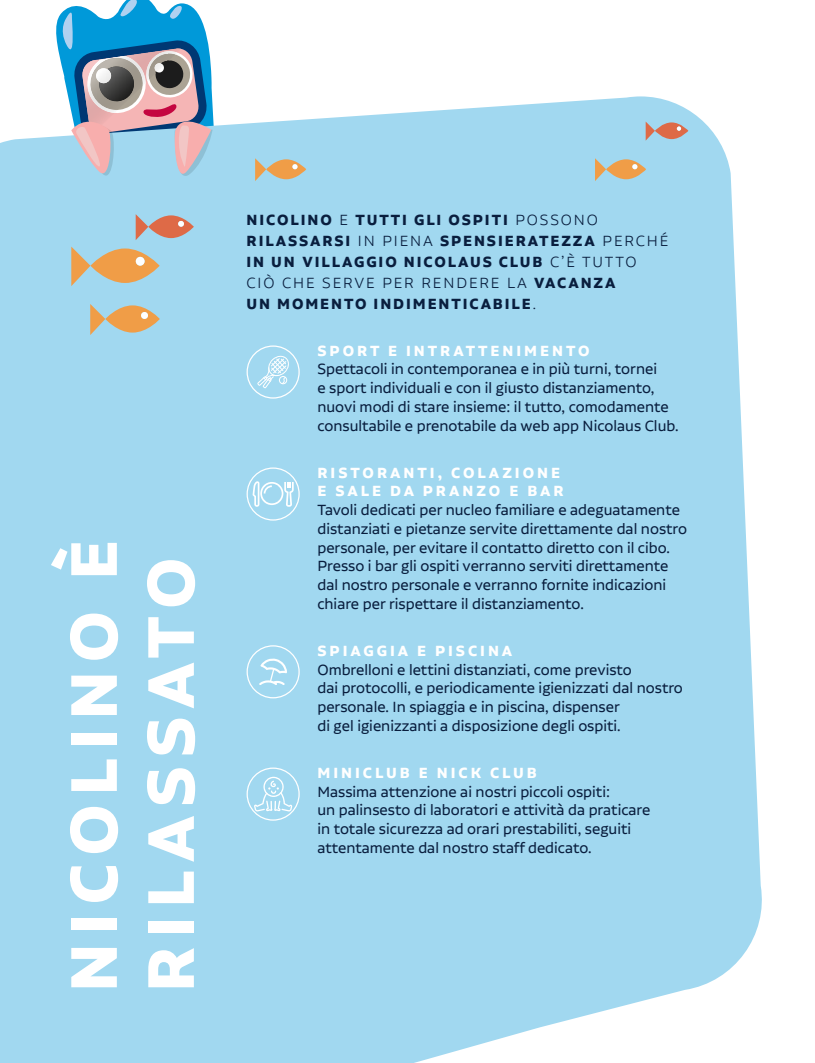
<style>
.page{position:relative;width:815px;height:1063px;background:#fff}
.page>*{position:absolute;margin:0;border:0;box-sizing:border-box;transform-origin:0 0}
.t1{font:700 78.12px/77px "Aalto Sans Essential";letter-spacing:.11em;color:#fff}
.t2{font:17.5px/18.8px "Aalto Sans Essential";color:#091e3e}
.t3{font:700 17.5px/21px "Aalto Sans Essential";letter-spacing:.11em;color:#091e3e}
.t4{font:700 17.5px "Aalto Sans Essential";letter-spacing:.17em;color:#fff}
.t5{font:300 17.5px "Aalto Sans Essential";letter-spacing:.11em;color:#091e3e}
.s1{font-weight:300}
.s2{font-weight:700}
</style>
<div class="page">
<div style="left:0;top:96px;width:762px;height:967px;background:#a1d8f0"></div>
<svg style="left:257px;top:356px;width:32px;height:32px"></svg>
<div style="left:247px;top:345px;width:53px;height:54px;border:1px solid #fff;border-radius:50%"></div>
<svg style="left:253px;top:481px;width:41px;height:26px"></svg>
<div style="left:247px;top:467px;width:53px;height:54px;border:1px solid #fff;border-radius:50%"></div>
<svg style="left:259px;top:658px;width:28px;height:27px"></svg>
<div style="left:247px;top:645px;width:53px;height:53px;border:1px solid #fff;border-radius:50%"></div>
<svg style="left:254px;top:777px;width:38px;height:34px"></svg>
<div style="left:247px;top:768px;width:53px;height:53px;border:1px solid #fff;border-radius:50%"></div>
<svg style="left:37px;top:0;width:269px;height:286px"></svg>
<svg style="left:90px;top:304px;width:70px;height:31px;background:#cdb894"></svg>
<svg style="left:646px;top:122px;width:42px;height:19px"></svg>
<svg style="left:595px;top:158px;width:51px;height:23px"></svg>
<p class="t1" style="left:53px;top:992px;width:454px;rotate:-90deg">NICOLINO È<br>RILASSATO</p>
<p class="t3" style="left:247px;top:209px;width:423px">NICOLINO <span class="s1">E</span> TUTTI GLI OSPITI <span class="s1">POSSONO<br></span>RILASSARSI <span class="s1">IN PIENA</span> SPENSIERATEZZA <span class="s1">PERCHÉ<br></span>IN UN VILLAGGIO NICOLAUS CLUB <span class="s1">C’È TUTTO</span></p>
<p class="t5" style="left:247px;top:273px;width:370px">CIÒ CHE SERVE PER RENDERE LA <span class="s2">VACANZA</span></p>
<p class="t3" style="left:247px;top:293px;width:291px">UN MOMENTO INDIMENTICABILE<span class="s1">.</span></p>
<p class="t4" style="left:317px;top:341px;width:274px">SPORT E INTRATTENIMENTO</p>
<p class="t2" style="left:317px;top:360px;width:363px">Spettacoli in contemporanea e in più turni, tornei<br>e sport individuali e con il giusto distanziamento, nuovi modi di stare insieme: il tutto, comodamente consultabile e prenotabile da web app Nicolaus Club.</p>
<p class="t4" style="left:317px;top:462px;width:244px">RISTORANTI, COLAZIONE</p>
<p class="t4" style="left:317px;top:481px;width:248px">E SALE DA PRANZO E BAR</p>
<p class="t2" style="left:317px;top:500px;width:371px">Tavoli dedicati per nucleo familiare e adeguatamente distanziati e pietanze servite direttamente dal nostro personale, per evitare il contatto diretto con il cibo.<br>Presso i bar gli ospiti verranno serviti direttamente dal nostro personale e verranno fornite indicazioni chiare per rispettare il distanziamento.</p>
<p class="t4" style="left:317px;top:641px;width:196px">SPIAGGIA E PISCINA</p>
<p class="t2" style="left:317px;top:660px;width:316px">Ombrelloni e lettini distanziati, come previsto</p>
<p class="t2" style="left:317px;top:678px;width:367px">dai protocolli, e periodicamente igienizzati dal nostro personale. In spiaggia e in piscina, dispenser</p>
<p class="t2" style="left:317px;top:716px;width:305px">di gel igienizzanti a disposizione degli ospiti.</p>
<p class="t4" style="left:317px;top:763px;width:221px">MINICLUB E NICK CLUB</p>
<p class="t2" style="left:317px;top:782px;width:294px">Massima attenzione ai nostri piccoli ospiti:</p>
<p class="t2" style="left:317px;top:800px;width:334px">un palinsesto di laboratori e attività da praticare in totale sicurezza ad orari prestabiliti, seguiti attentamente dal nostro staff dedicato.</p>
</div>
